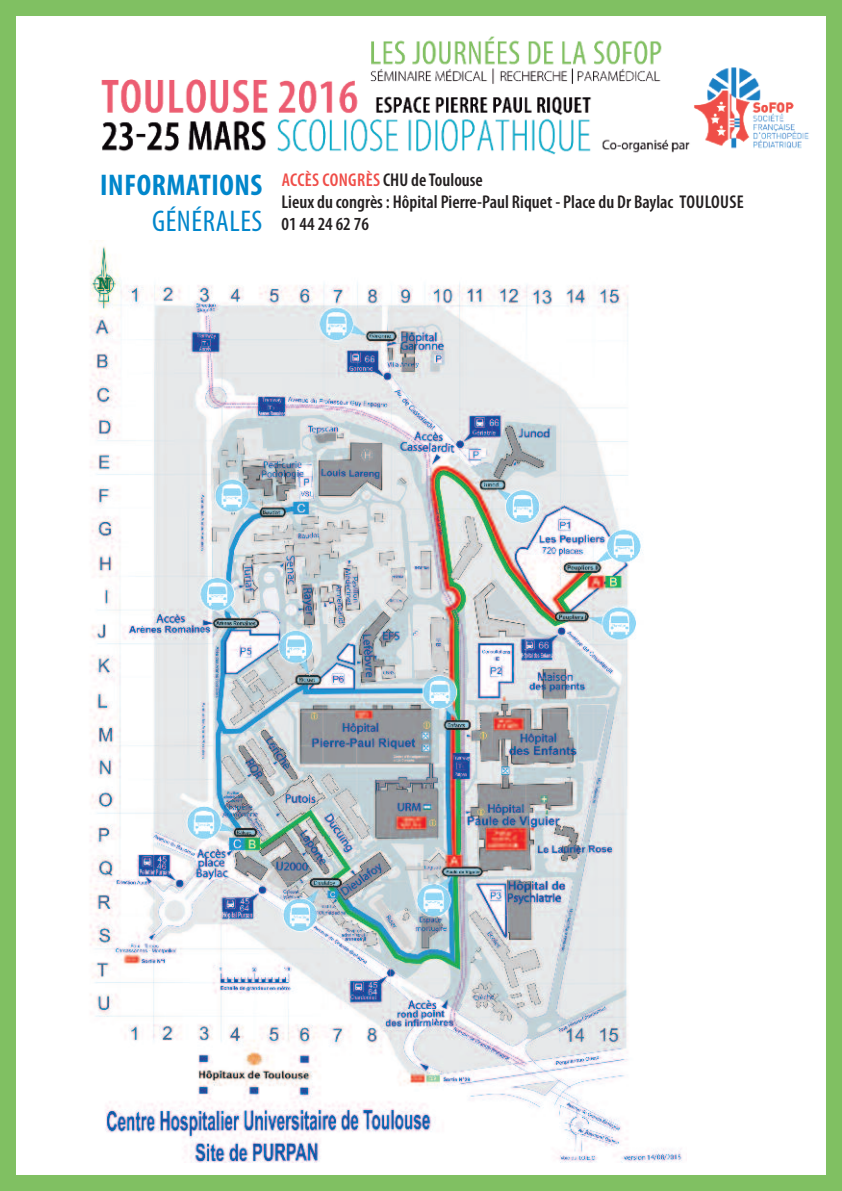
<style>
.page{position:relative;width:842px;height:1191px;background:#fff}
.page>*{position:absolute;margin:0;border:0;box-sizing:border-box;transform-origin:0 0}
.t1{font:700 condensed 30px "Myriad Pro";letter-spacing:.02em;color:#0086cb}
.t2{font:condensed 30px "Myriad Pro";letter-spacing:.02em;color:#0086cb}
.t3{font:600 condensed 18.6px/22.2px "Myriad Pro";color:#231f20}
.s1{color:#ef4d48}
</style>
<div class="page">
<img style="left:90px;top:246px;width:592px;height:916px">
<div style="left:0;top:0;width:842px;height:1191px;border:16px solid #80c062"></div>
<img style="left:101px;top:36px;width:708px;height:119px">
<h1 class="t1" style="left:100px;top:174px;width:164px">INFORMATIONS</h1>
<h1 class="t2" style="left:152px;top:210px;width:112px">GÉNÉRalES</h1>
<p class="t3" style="left:282px;top:170px;width:464px"><span class="s1">Accès cOngrès</span> cHU deToulouse<br>Lieux du congrès : Hôpital Pierre-Paul riquet - Place du Dr Baylac TOULOUsE<br>01 44 24 62 76</p>
</div>
